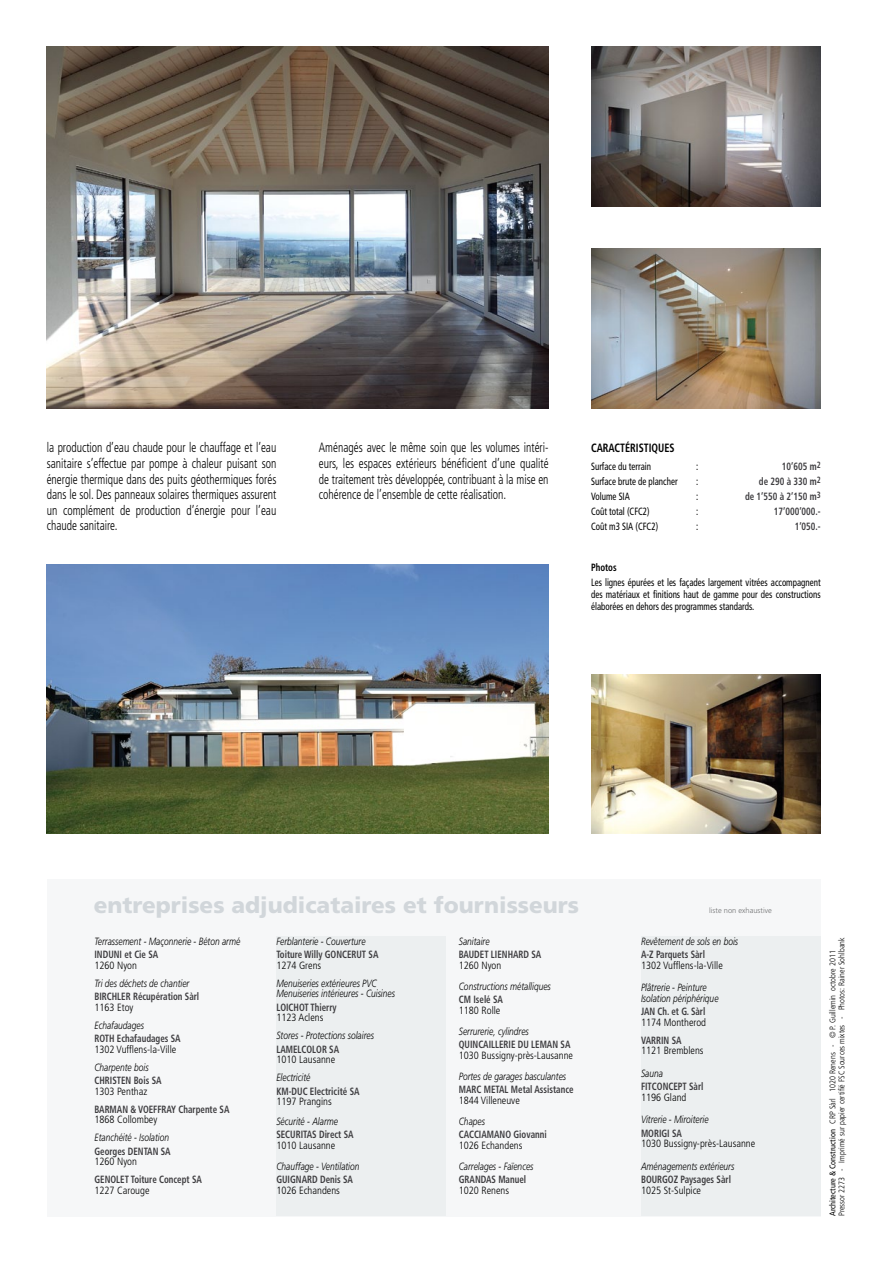
<style>
.page{position:relative;width:893px;height:1263px;background:#fff}
.page>*{position:absolute;margin:0;border:0;box-sizing:border-box;transform-origin:0 0}
.t1{font:900 22.5px "Frutiger";color:#d1d6da}
.t2{font:300 condensed 13.5px/15.6px "Frutiger";color:#000;text-align:justify;scale:.85 1}
.t3{font:700 condensed 12px "Frutiger";color:#000;scale:.85 1}
.t4{font:700 condensed 10.5px "Frutiger";color:#3e3d40;scale:.85 1}
.t5{font:italic 300 10.5px/10.5px "Frutiger";color:#000;scale:.8 1}
.t6{font:300 condensed 10.5px "Frutiger";color:#000}
.t7{font:condensed 10.5px/12px "Frutiger";color:#000;text-align:justify;scale:.85 1}
.t8{font:700 condensed 10.5px "Frutiger";color:#000;scale:.85 1}
.t9{font:300 condensed 8.25px/9px "Frutiger";color:#000}
.t10{font:300 7.5px "Frutiger";color:#707172}
.s1{font-size:9px}
.s2{font-weight:400}
</style>
<div class="page">
<img style="left:47px;top:564px;width:502px;height:270px">
<img style="left:47px;top:47px;width:502px;height:361px">
<img style="left:591px;top:249px;width:230px;height:159px">
<div style="left:47px;top:879px;width:774px;height:337px;background:#f6f7f8"></div>
<div style="left:276px;top:936px;width:170px;height:280px;background:#eceff0"></div>
<div style="left:641px;top:936px;width:180px;height:280px;background:#eceff0"></div>
<img style="left:591px;top:47px;width:230px;height:159px">
<img style="left:591px;top:674px;width:230px;height:160px">
<p class="t2" style="left:47px;top:440px;width:272px">la production d’eau chaude pour le chauffage et l’eau sanitaire s’effectue par pompe à chaleur puisant son énergie thermique dans des puits géothermiques forés dans le sol. Des panneaux solaires thermiques assurent un complément de production d’énergie pour l’eau chaude sanitaire.</p>
<p class="t2" style="left:319px;top:440px;width:272px">Aménagés avec le même soin que les volumes intéri&shy;eurs, les espaces extérieurs bénéficient d’une qualité de traitement très développée, contribuant à la mise en cohérence de l’ensemble de cette réalisation.</p>
<p class="t3" style="left:591px;top:440px;width:100px">CARACTÉRISTIQUES</p>
<p class="t7" style="left:591px;top:460px;width:72px">Surface du terrain</p>
<p class="t7" style="left:696px;top:460px;width:4px">:</p>
<p class="t4" style="left:782px;top:460px;width:47px">10’605 m<span class="s1">2</span></p>
<p class="t7" style="left:591px;top:475px;width:103px">Surface brute de plancher</p>
<p class="t7" style="left:696px;top:475px;width:4px">:</p>
<p class="t4" style="left:759px;top:475px;width:74px">de 290 à 330 m<span class="s1">2</span></p>
<p class="t7" style="left:591px;top:490px;width:47px">Volume SIA</p>
<p class="t7" style="left:696px;top:490px;width:4px">:</p>
<p class="t4" style="left:745px;top:490px;width:91px">de 1’550 à 2’150 m<span class="s1">3</span></p>
<p class="t7" style="left:591px;top:505px;width:71px">Coût total (CFC2)</p>
<p class="t7" style="left:696px;top:505px;width:4px">:</p>
<p class="t4" style="left:774px;top:505px;width:57px">17’000’000.-</p>
<p class="t7" style="left:591px;top:520px;width:80px">Coût m3 SIA (CFC2)</p>
<p class="t7" style="left:696px;top:520px;width:4px">:</p>
<p class="t4" style="left:795px;top:520px;width:32px">1’050.-</p>
<p class="t8" style="left:591px;top:561px;width:32px">Photos</p>
<p class="t7" style="left:591px;top:577px;width:272px">Les lignes épurées et les façades largement vitrées accompagnent des matériaux et finitions haut de gamme pour des constructions élaborées en dehors des programmes standards.</p>
<h1 class="t1" style="left:94px;top:891px;width:487px">entreprises adjudicataires et fournisseurs</h1>
<p class="t10" style="left:709px;top:906px;width:64px">liste non exhaustive</p>
<p class="t5" style="left:641px;top:936px;width:123px">Revêtement de sols en bois</p>
<p class="t4" style="left:641px;top:948px;width:77px">A-Z Parquets Sàrl</p>
<p class="t6" style="left:641px;top:959px;width:83px">1302 Vufflens-la-Ville</p>
<p class="t5" style="left:641px;top:982px;width:98px">Plâtrerie - Peinture<br>Isolation périphérique</p>
<p class="t4" style="left:641px;top:1005px;width:77px">JAN Ch. et G. Sàrl</p>
<p class="t6" style="left:641px;top:1016px;width:67px">1174 Montherod</p>
<p class="t4" style="left:641px;top:1034px;width:49px">VARRIN SA</p>
<p class="t6" style="left:641px;top:1045px;width:64px">1121 Bremblens</p>
<p class="t5" style="left:641px;top:1068px;width:29px">Sauna</p>
<p class="t4" style="left:641px;top:1080px;width:75px">FITCONCEPT Sàrl</p>
<p class="t6" style="left:641px;top:1091px;width:47px">1196 Gland</p>
<p class="t5" style="left:641px;top:1114px;width:86px">Vitrerie - Miroiterie</p>
<p class="t4" style="left:641px;top:1127px;width:50px">MORIGI SA</p>
<p class="t6" style="left:641px;top:1138px;width:116px">1030 Bussigny-près-Lausanne</p>
<p class="t5" style="left:641px;top:1161px;width:118px">Aménagements extérieurs</p>
<p class="t4" style="left:641px;top:1173px;width:107px">BOURGOZ Paysages Sàrl</p>
<p class="t6" style="left:641px;top:1184px;width:62px">1025 St-Sulpice</p>
<p class="t5" style="left:276px;top:936px;width:113px">Ferblanterie - Couverture</p>
<p class="t4" style="left:276px;top:948px;width:122px">Toiture Willy GONCERUT SA</p>
<p class="t6" style="left:276px;top:959px;width:46px">1274 Grens</p>
<p class="t5" style="left:276px;top:978px;width:150px">Menuiseries extérieures PVC<br>Menuiseries intérieures - Cuisines</p>
<p class="t4" style="left:276px;top:1001px;width:72px">LOICHOT Thierry</p>
<p class="t6" style="left:276px;top:1012px;width:48px">1123 Aclens</p>
<p class="t5" style="left:276px;top:1030px;width:123px">Stores - Protections solaires</p>
<p class="t4" style="left:276px;top:1043px;width:75px">LAMELCOLOR SA</p>
<p class="t6" style="left:276px;top:1054px;width:60px">1010 Lausanne</p>
<p class="t5" style="left:276px;top:1072px;width:44px">Electricité</p>
<p class="t4" style="left:276px;top:1085px;width:99px">KM-DUC Electricité SA</p>
<p class="t6" style="left:276px;top:1096px;width:57px">1197 Prangins</p>
<p class="t5" style="left:276px;top:1116px;width:78px">Sécurité - Alarme</p>
<p class="t4" style="left:276px;top:1128px;width:92px">SECURITAS Direct SA</p>
<p class="t6" style="left:276px;top:1139px;width:60px">1010 Lausanne</p>
<p class="t5" style="left:276px;top:1161px;width:105px">Chauffage - Ventilation</p>
<p class="t4" style="left:276px;top:1173px;width:92px">GUIGNARD Denis SA</p>
<p class="t6" style="left:276px;top:1184px;width:65px">1026 Echandens</p>
<p class="t5" style="left:94px;top:936px;width:184px">Terrassement - Maçonnerie - Béton armé</p>
<p class="t4" style="left:94px;top:948px;width:77px">INDUNI et Cie SA</p>
<p class="t6" style="left:94px;top:959px;width:44px">1260 Nyon</p>
<p class="t5" style="left:94px;top:978px;width:120px">Tri des déchets de chantier</p>
<p class="t4" style="left:94px;top:990px;width:125px">BIRCHLER Récupération Sàrl</p>
<p class="t6" style="left:94px;top:1001px;width:41px">1163 Etoy</p>
<p class="t5" style="left:94px;top:1020px;width:63px">Echafaudages</p>
<p class="t4" style="left:94px;top:1032px;width:103px">ROTH Echafaudages SA</p>
<p class="t6" style="left:94px;top:1043px;width:83px">1302 Vufflens-la-Ville</p>
<p class="t5" style="left:94px;top:1062px;width:69px">Charpente bois</p>
<p class="t4" style="left:94px;top:1074px;width:80px">CHRISTEN Bois SA</p>
<p class="t6" style="left:94px;top:1085px;width:54px">1303 Penthaz</p>
<p class="t4" style="left:94px;top:1103px;width:160px">BARMAN &amp; VOEFFRAY Charpente SA</p>
<p class="t6" style="left:94px;top:1114px;width:64px">1868 Collombey</p>
<p class="t5" style="left:94px;top:1132px;width:95px">Etanchéité - Isolation</p>
<p class="t4" style="left:94px;top:1145px;width:91px">Georges DENTAN SA</p>
<p class="t6" style="left:94px;top:1156px;width:44px">1260 Nyon</p>
<p class="t4" style="left:94px;top:1173px;width:128px">GENOLET Toiture Concept SA</p>
<p class="t6" style="left:94px;top:1184px;width:56px">1227 Carouge</p>
<p class="t5" style="left:459px;top:936px;width:40px">Sanitaire</p>
<p class="t4" style="left:459px;top:948px;width:99px">BAUDET LIENHARD SA</p>
<p class="t6" style="left:459px;top:959px;width:44px">1260 Nyon</p>
<p class="t5" style="left:459px;top:981px;width:116px">Constructions métalliques</p>
<p class="t4" style="left:459px;top:993px;width:53px">CM Iselé SA</p>
<p class="t6" style="left:459px;top:1004px;width:43px">1180 Rolle</p>
<p class="t5" style="left:459px;top:1026px;width:89px">Serrurerie, cylindres</p>
<p class="t4" style="left:459px;top:1038px;width:133px">QUINCAILLERIE DU LEMAN SA</p>
<p class="t6" style="left:459px;top:1049px;width:116px">1030 Bussigny-près-Lausanne</p>
<p class="t5" style="left:459px;top:1071px;width:136px">Portes de garages basculantes</p>
<p class="t4" style="left:459px;top:1083px;width:136px">MARC METAL Metal Assistance</p>
<p class="t6" style="left:459px;top:1094px;width:63px">1844 Villeneuve</p>
<p class="t5" style="left:459px;top:1116px;width:34px">Chapes</p>
<p class="t4" style="left:459px;top:1128px;width:105px">CACCIAMANO Giovanni</p>
<p class="t6" style="left:459px;top:1139px;width:65px">1026 Echandens</p>
<p class="t5" style="left:459px;top:1161px;width:95px">Carrelages - Faïences</p>
<p class="t4" style="left:459px;top:1173px;width:81px">GRANDAS Manuel</p>
<p class="t6" style="left:459px;top:1184px;width:52px">1020 Renens</p>
<p class="t9" style="left:828px;top:1216px;width:280px;rotate:-90deg"><span class="s2">Architecture &amp; Construction</span> CRP Sàrl 1020 Renens - © P. Guillemin octobre 2011<br>Pressor 2273 - Imprimé sur papier certifié FSC Sources mixtes - Photos: Rainer Sohlbank</p>
</div>
